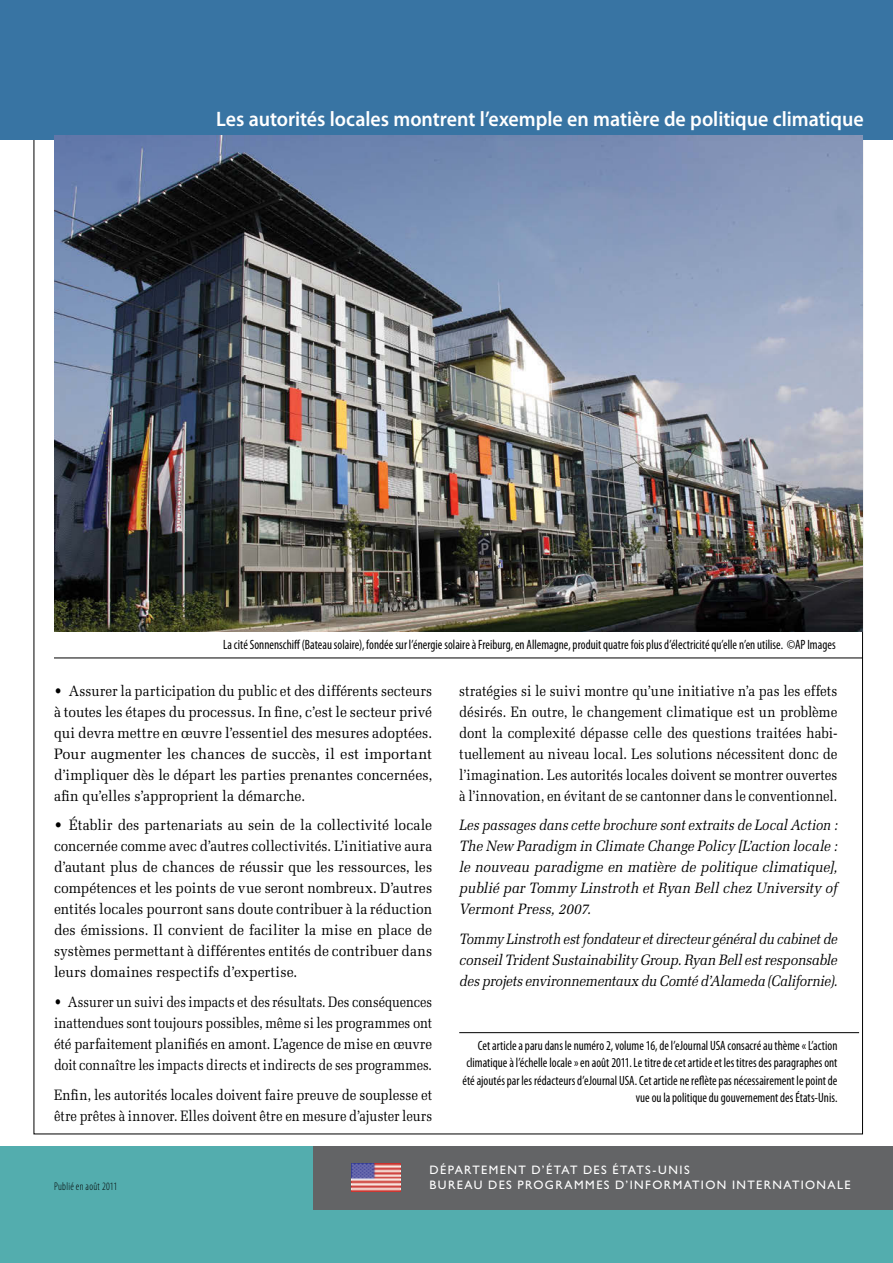
<style>
.page{position:relative;width:893px;height:1263px;background:#fff}
.page>*{position:absolute;margin:0;border:0;box-sizing:border-box;transform-origin:0 0}
.t1{font:600 21px "Myriad Pro";color:#fff;scale:.95 1}
.t2{font:15px/21px "Melior LT Std";letter-spacing:.005em;color:#000;scale:.89 1}
.t3{font:15px/21px "Melior LT Std";letter-spacing:.005em;color:#000;text-align:justify;scale:.93 1}
.t4{font:15px/21px "Melior LT Std";letter-spacing:.005em;color:#000;text-align:justify;scale:.9 1}
.t5{font:italic 15px/21px "Melior LT Std";letter-spacing:-.01em;color:#000;text-align:justify;scale:.88 1}
.t6{font:15px/21px "Melior LT Std";letter-spacing:.005em;color:#000;text-align:justify;scale:.85 1}
.t7{font:italic 15px/21px "Melior LT Std";letter-spacing:-.01em;color:#000;text-align:justify;scale:.89 1}
.t8{font:condensed 13.5px/17.2px "Myriad Pro";letter-spacing:.005em;color:#000;text-align:right;scale:.93 1}
.t9{font:12.3px/15.3px "Gill Sans Std";letter-spacing:.115em;color:#fff}
.t10{font:300 condensed 11.25px "Myriad Pro";letter-spacing:.03em;color:#000;scale:.93 1}
</style>
<div class="page">
<div style="left:0;top:0;width:893px;height:139px;background:#3874a3"></div>
<img style="left:54px;top:135px;width:809px;height:496px">
<hr style="left:459px;top:1032px;width:400px;height:1px;background:#000">
<hr style="left:54px;top:658px;width:809px;height:1px;background:#000">
<div style="left:0;top:1146px;width:893px;height:117px;background:#53adae"></div>
<div style="left:313px;top:1146px;width:580px;height:63px;background:#636466"></div>
<img style="left:351px;top:1164px;width:49px;height:28px">
<h1 class="t1" style="left:216px;top:105px;width:683px">Les autorités locales montrent l’exemple en matière de politique climatique</h1>
<p class="t8" style="left:223px;top:636px;width:660px">La cité Sonnenschiff (Bateau solaire), fondée sur l’énergie solaire à Freiburg, en Allemagne, produit quatre fois plus d’électricité qu’elle n’en utilise. ©AP Images</p>
<p class="t4" style="left:54px;top:680px;width:422px">• Assurer la participation du public et des différents secteurs à toutes les étapes du processus. In fine, c’est le secteur privé qui devra mettre en œuvre l’essentiel des mesures adoptées.<br>Pour augmenter les chances de succès, il est important d’impliquer dès le départ les parties prenantes concernées, afin qu’elles s’approprient la démarche.</p>
<p class="t3" style="left:54px;top:815px;width:408px">• Établir des partenariats au sein de la collectivité locale concernée comme avec d’autres collectivités. L’initiative aura d’autant plus de chances de réussir que les ressources, les compétences et les points de vue seront nombreux. D’autres entités locales pourront sans doute contribuer à la réduction des émissions. Il convient de faciliter la mise en place de systèmes permettant à différentes entités de contribuer dans leurs domaines respectifs d’expertise.</p>
<p class="t6" style="left:54px;top:991px;width:446px">• Assurer un suivi des impacts et des résultats. Des conséquences inattendues sont toujours possibles, même si les programmes ont été parfaitement planifiés en amont. L’agence de mise en œuvre doit connaître les impacts directs et indirects de ses programmes.</p>
<p class="t2" style="left:54px;top:1084px;width:427px">Enfin, les autorités locales doivent faire preuve de souplesse et être prêtes à innover. Elles doivent être en mesure d’ajuster leurs</p>
<p class="t2" style="left:459px;top:680px;width:426px;text-align:justify">stratégies si le suivi montre qu’une initiative n’a pas les effets désirés. En outre, le changement climatique est un problème dont la complexité dépasse celle des questions traitées habi&shy;tuellement au niveau local. Les solutions nécessitent donc de l’imagination. Les autorités locales doivent se montrer ouvertes à l’innovation, en évitant de se cantonner dans le conventionnel.</p>
<p class="t5" style="left:459px;top:815px;width:431px">Les passages dans cette brochure sont extraits de Local Action :<br>The New Paradigm in Climate Change Policy [L’action locale : le nouveau paradigme en matière de politique climatique], publié par Tommy Linstroth et Ryan Bell chez University of Vermont Press, 2007.</p>
<p class="t7" style="left:459px;top:928px;width:426px">Tommy Linstroth est fondateur et directeur général du cabinet de conseil Trident Sustainability Group. Ryan Bell est responsable des projets environnementaux du Comté d’Alameda (Californie).</p>
<p class="t8" style="left:462px;top:1037px;width:405px">Cet article a paru dans le numéro 2, volume 16, de l’eJournal USA consacré au thème « L’action climatique à l’échelle locale » en août 2011. Le titre de cet article et les titres des paragraphes ont été ajoutés par les rédacteurs d’eJournal USA. Cet article ne reflète pas nécessairement le point de vue ou la politique du gouvernement des États-Unis.</p>
<p class="t10" style="left:54px;top:1180px;width:70px">Publié en août 2011</p>
<p class="t9" style="left:429px;top:1162px;width:423px">DÉPARTEMENT D’ÉTAT DES ÉTATS-UNIS<br>BUREAU DES PROGRAMMES D’INFORMATION INTERNATIONALE</p>
</div>
